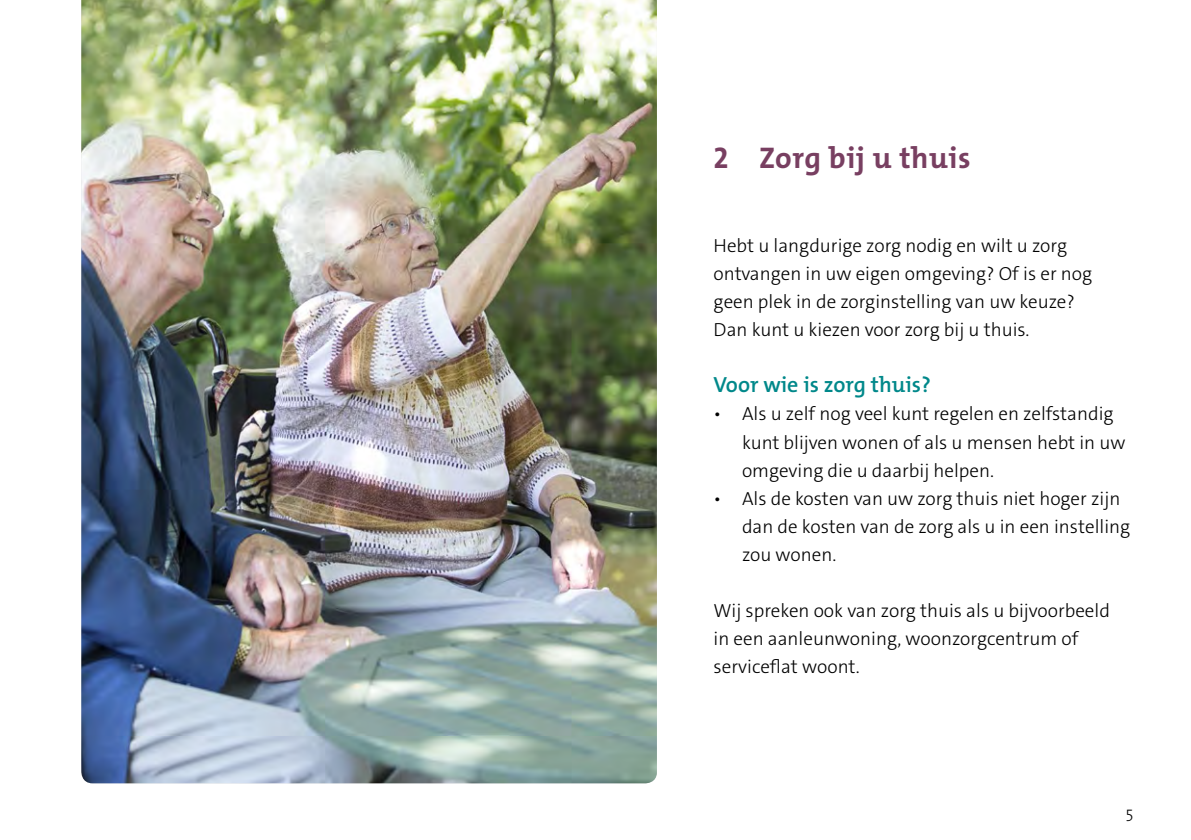
<style>
.page{position:relative;width:1191px;height:840px;background:#fff}
.page>*{position:absolute;margin:0;border:0;box-sizing:border-box;transform-origin:0 0}
.t1{font:700 30px "The Mix Os F";letter-spacing:.02em;color:#783f61}
.t2{font:600 22px "The Mix Os F";color:#00888a}
.t3{font:300 19px/28px "The Sans C4 s";color:#000}
.t4{font:300 16px "The Mix Os F";color:#000}
.s1{font-family:"The Sans C4 s"}
</style>
<div class="page">
<img style="left:81px;top:0;width:576px;height:782px">
<h1 class="t1" style="left:713px;top:139px;width:258px"><span class="s1">2</span> Zorg bij u thuis</h1>
<p class="t3" style="left:713px;top:232px;width:380px">Hebt u langdurige zorg nodig en wilt u zorg ontvangen in uw eigen omgeving? Of is er nog geen plek in de zorginstelling van uw keuze?<br>Dan kunt u kiezen voor zorg bij u thuis.</p>
<p class="t2" style="left:713px;top:370px;width:219px">Voor wie is zorg thuis?</p>
<p class="t3" style="left:742px;top:400px;width:385px;text-indent:-28px">• Als u zelf nog veel kunt regelen en zelfstandig kunt blijven wonen of als u mensen hebt in uw omgeving die u daarbij helpen.</p>
<p class="t3" style="left:742px;top:484px;width:390px;text-indent:-28px">• Als de kosten van uw zorg thuis niet hoger zijn dan de kosten van de zorg als u in een instelling zou wonen.</p>
<p class="t3" style="left:713px;top:596px;width:398px">Wij spreken ook van zorg thuis als u bijvoorbeeld in een aanleunwoning, woonzorgcentrum of serviceflat woont.</p>
<p class="t4" style="left:1125px;top:801px;width:9px">5</p>
</div>
